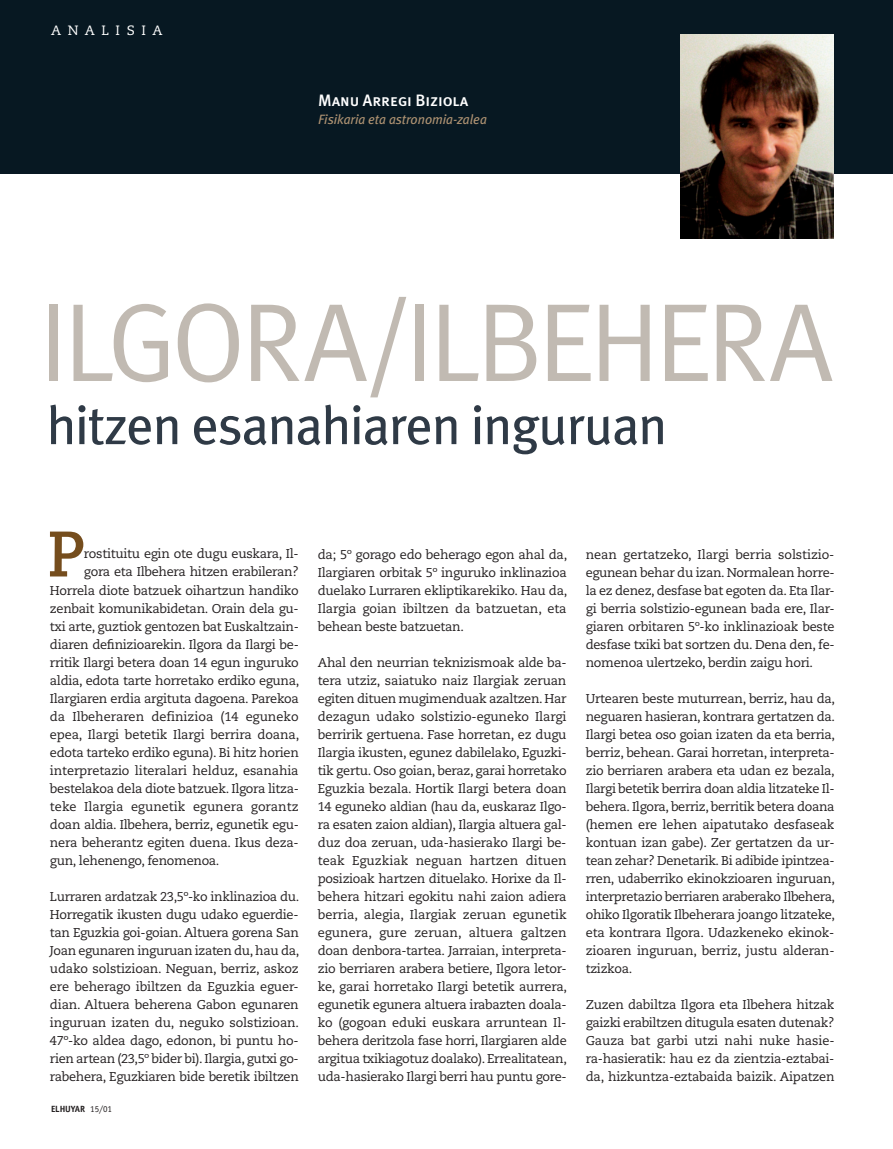
<style>
.page{position:relative;width:893px;height:1149px;background:#fff}
.page>*{position:absolute;margin:0;border:0;box-sizing:border-box;transform-origin:0 0}
.t1{font:111px "Meta Plus Normal";letter-spacing:-.045em;color:#c1bab2}
.t2{font:700 64.05px "Caecilia LT Std";color:#754d1d}
.t3{font:54px "Meta Plus";letter-spacing:-.02em;color:#2f3a46}
.t4{font:16.5px "Meta Plus Medium Caps";letter-spacing:-.005em;color:#fff}
.t5{font:italic 13.5px "Meta Plus";letter-spacing:-.005em;color:#ae9272}
.t6{font:13.5px "Caecilia LT Std";letter-spacing:.49em;color:#fff}
.t7{font:12.75px/18px "Caecilia LT Std";letter-spacing:-.025em;color:#231f20;text-align:justify}
.t8{font:12.75px "Caecilia LT Std";color:#231f20}
.t9{font:700 9px "Officina Sans Std";letter-spacing:-.01em;color:#231f20}
.s1{font-weight:400}
</style>
<div class="page">
<div style="left:0;top:0;width:893px;height:173px;background:#071822"></div>
<img style="left:680px;top:34px;width:153px;height:204px">
<p class="t6" style="left:51px;top:22px;width:113px">ANALISIA</p>
<p class="t4" style="left:318px;top:90px;width:152px">Manu Arregi Biziola</p>
<p class="t5" style="left:318px;top:111px;width:170px">Fisikaria eta astronomia-zalea</p>
<h1 class="t1" style="left:39px;top:278px;width:795px">ILGORA/I LBEHERA</h1>
<h3 class="t3" style="left:47px;top:394px;width:622px">hitzen esanahiaren inguruan</h3>
<h2 class="t2" style="left:47px;top:516px;width:40px">P</h2>
<p class="t7" style="left:84px;top:545px;width:216px">rostituitu egin ote dugu euskara, Il-</p>
<p class="t7" style="left:84px;top:563px;width:216px">gora eta Ilbehera hitzen erabileran?</p>
<p class="t7" style="left:50px;top:581px;width:250px">Horrela diote batzuek oihartzun handiko</p>
<p class="t7" style="left:50px;top:599px;width:250px">zenbait komunikabidetan. Orain dela gu-</p>
<p class="t7" style="left:50px;top:617px;width:250px">txi arte, guztiok gentozen bat Euskaltzain-</p>
<p class="t7" style="left:50px;top:635px;width:250px">diaren definizioarekin. Ilgora da Ilargi be-</p>
<p class="t7" style="left:50px;top:653px;width:250px">rritik Ilargi betera doan 14 egun inguruko</p>
<p class="t7" style="left:50px;top:671px;width:251px">aldia, edota tarte horretako erdiko eguna,</p>
<p class="t7" style="left:50px;top:689px;width:250px">Ilargiaren erdia argituta dagoena. Parekoa</p>
<p class="t8" style="left:50px;top:708px;width:250px">da Ilbeheraren definizioa (14 eguneko</p>
<p class="t7" style="left:50px;top:725px;width:251px">epea, Ilargi betetik Ilargi berrira doana,</p>
<p class="t7" style="left:50px;top:743px;width:250px">edota tarteko erdiko eguna). Bi hitz horien</p>
<p class="t7" style="left:50px;top:761px;width:250px">interpretazio literalari helduz, esanahia</p>
<p class="t7" style="left:50px;top:779px;width:250px">bestelakoa dela diote batzuek. Ilgora litza-</p>
<p class="t8" style="left:50px;top:798px;width:250px">teke Ilargia egunetik egunera gorantz</p>
<p class="t7" style="left:50px;top:815px;width:250px">doan aldia. Ilbehera, berriz, egunetik egu-</p>
<p class="t7" style="left:50px;top:833px;width:250px">nera beherantz egiten duena. Ikus deza-</p>
<p class="t7" style="left:50px;top:851px;width:171px">gun, lehenengo, fenomenoa.</p>
<p class="t7" style="left:50px;top:887px;width:251px">Lurraren ardatzak 23,5º-ko inklinazioa du.<br>Horregatik ikusten dugu udako eguerdie&shy;tan Eguzkia goi-goian. Altuera gorena San Joan egunaren inguruan izaten du, hau da, udako solstizioan. Neguan, berriz, askoz ere beherago ibiltzen da Eguzkia eguer&shy;dian. Altuera beherena Gabon egunaren inguruan izaten du, neguko solstizioan.<br>47º-ko aldea dago, edonon, bi puntu ho&shy;rien artean (23,5º bider bi). Ilargia, gutxi go&shy;rabehera, Eguzkiaren bide beretik ibiltzen</p>
<p class="t9" style="left:51px;top:1102px;width:62px">ELHUYAR <span class="s1">15/01</span></p>
<p class="t7" style="left:318px;top:545px;width:251px">da; 5º gorago edo beherago egon ahal da, Ilargiaren orbitak 5º inguruko inklinazioa duelako Lurraren ekliptikarekiko. Hau da, Ilargia goian ibiltzen da batzuetan, eta behean beste batzuetan.</p>
<p class="t7" style="left:318px;top:653px;width:251px">Ahal den neurrian teknizismoak alde ba&shy;tera utziz, saiatuko naiz Ilargiak zeruan egiten dituen mugimenduak azaltzen. Har dezagun udako solstizio-eguneko Ilargi berririk gertuena. Fase horretan, ez dugu Ilargia ikusten, egunez dabilelako, Eguzki&shy;tik gertu. Oso goian, beraz, garai horretako Eguzkia bezala. Hortik Ilargi betera doan 14 eguneko aldian (hau da, euskaraz Ilgo&shy;ra esaten zaion aldian), Ilargia altuera gal&shy;duz doa zeruan, uda-hasierako Ilargi be&shy;teak Eguzkiak neguan hartzen dituen posizioak hartzen dituelako. Horixe da Il&shy;behera hitzari egokitu nahi zaion adiera berria, alegia, Ilargiak zeruan egunetik egunera, gure zeruan, altuera galtzen doan denbora-tartea. Jarraian, interpreta&shy;zio berriaren arabera betiere, Ilgora letor&shy;ke, garai horretako Ilargi betetik aurrera, egunetik egunera altuera irabazten doala&shy;ko (gogoan eduki euskara arruntean Il&shy;behera deritzola fase horri, Ilargiaren alde argitua txikiagotuz doalako). Errealitatean, uda-hasierako Ilargi berri hau puntu gore-</p>
<p class="t7" style="left:586px;top:545px;width:250px">nean gertatzeko, Ilargi berria solstizio&shy;egunean behar du izan. Normalean horre&shy;la ez denez, desfase bat egoten da. Eta Ilar&shy;gi berria solstizio-egunean bada ere, Ilar&shy;giaren orbitaren 5º-ko inklinazioak beste desfase txiki bat sortzen du. Dena den, fe&shy;nomenoa ulertzeko, berdin zaigu hori.</p>
<p class="t7" style="left:586px;top:689px;width:251px">Urtearen beste muturrean, berriz, hau da, neguaren hasieran, kontrara gertatzen da.<br>Ilargi betea oso goian izaten da eta berria, berriz, behean. Garai horretan, interpreta&shy;zio berriaren arabera eta udan ez bezala, Ilargi betetik berrira doan aldia litzateke Il&shy;behera. Ilgora, berriz, berritik betera doana (hemen ere lehen aipatutako desfaseak kontuan izan gabe). Zer gertatzen da ur&shy;tean zehar? Denetarik. Bi adibide ipintzea&shy;rren, udaberriko ekinokzioaren inguruan, interpretazio berriaren araberako Ilbehera, ohiko Ilgoratik Ilbeherara joango litzateke, eta kontrara Ilgora. Udazkeneko ekinok&shy;zioaren inguruan, berriz, justu alderan&shy;tzizkoa.</p>
<p class="t7" style="left:586px;top:995px;width:250px">Zuzen dabiltza Ilgora eta Ilbehera hitzak gaizki erabiltzen ditugula esaten dutenak?<br>Gauza bat garbi utzi nahi nuke hasie&shy;ra-hasieratik: hau ez da zientzia-eztabai&shy;da, hizkuntza-eztabaida baizik. Aipatzen</p>
</div>
